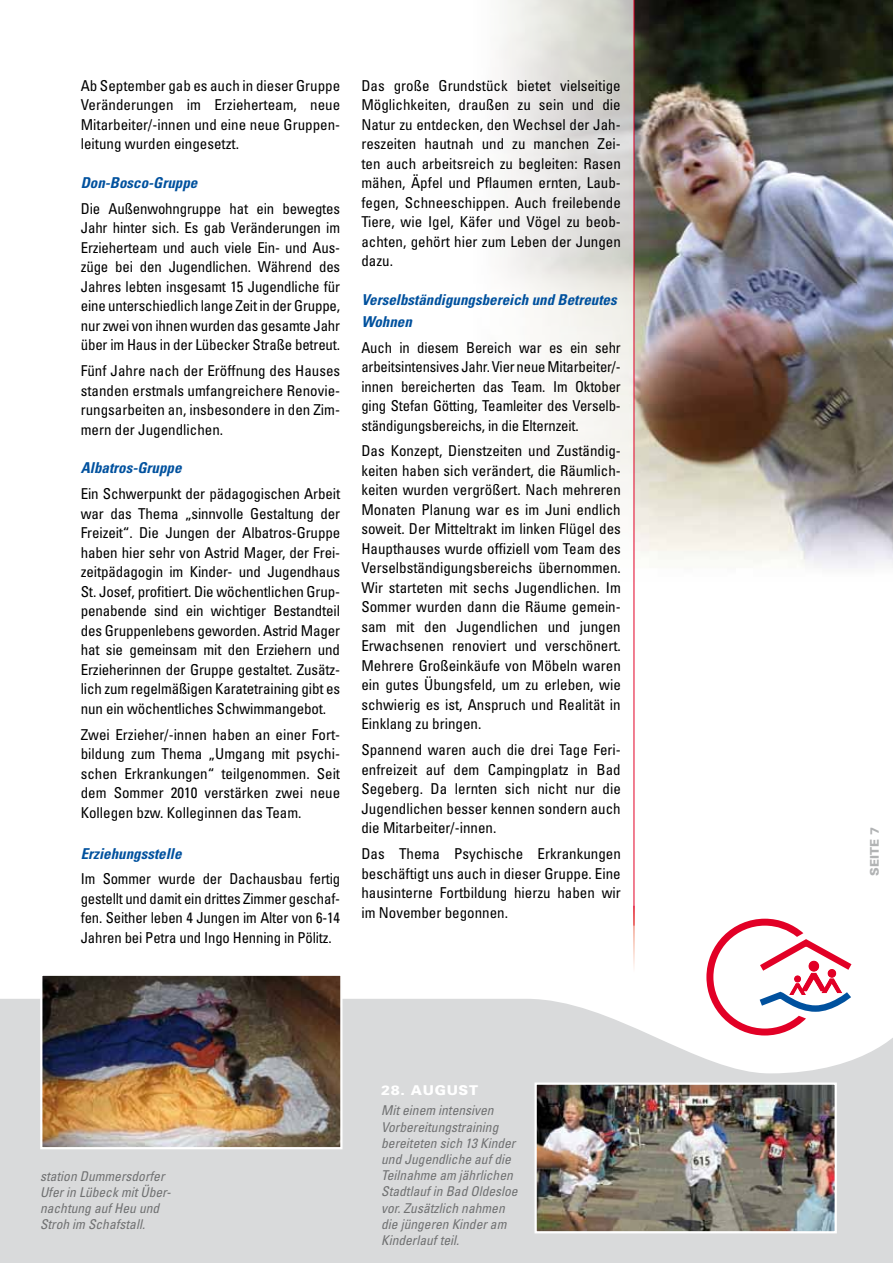
<style>
.page{position:relative;width:893px;height:1263px;background:#fff}
.page>*{position:absolute;margin:0;border:0;box-sizing:border-box;transform-origin:0 0}
.t1{font:condensed 15px/19.5px "Univers";color:#000;text-align:justify}
.t2{font:italic 700 condensed 15px/21.6px "Univers";color:#00519e}
.t3{font:italic condensed 13.5px/16.2px "Univers";color:#707172}
.t4{font:900 13.5px "Univers";letter-spacing:.05em;color:#fff}
.t5{font:900 12px "Univers";color:#b1b3b4}
</style>
<div class="page">
<img style="left:501px;top:0;width:133px;height:582px">
<svg style="left:0;top:999px;width:893px;height:264px;background:#dcdddd"></svg>
<svg style="left:706px;top:919px;width:148px;height:116px"></svg>
<img style="left:635px;top:0;width:258px;height:568px">
<hr style="left:634px;top:0;width:1px;height:926px;background:#e20026">
<hr style="left:634px;top:906px;width:1px;height:66px;background:#fff">
<img style="left:43px;top:977px;width:296px;height:169px">
<div style="left:40px;top:974px;width:302px;height:175px;border:2px solid #fff"></div>
<img style="left:537px;top:1085px;width:297px;height:145px">
<div style="left:534px;top:1082px;width:303px;height:151px;border:2px solid #fff"></div>
<p class="t1" style="left:81px;top:75px;width:261px">Ab September gab es auch in dieser Gruppe Veränderungen im Erzieherteam, neue Mitarbeiter/-innen und eine neue Gruppen&shy;leitung wurden eingesetzt.</p>
<p class="t2" style="left:81px;top:172px;width:118px">Don-Bosco-Gruppe</p>
<p class="t1" style="left:81px;top:198px;width:261px">Die Außenwohngruppe hat ein bewegtes Jahr hinter sich. Es gab Veränderungen im Erzieherteam und auch viele Ein- und Aus&shy;züge bei den Jugendlichen. Während des Jahres lebten insgesamt 15 Jugendliche für eine unterschiedlich lange Zeit in der Gruppe, nur zwei von ihnen wurden das gesamte Jahr über im Haus in der Lübecker Straße betreut.</p>
<p class="t1" style="left:81px;top:361px;width:261px">Fünf Jahre nach der Eröffnung des Hauses standen erstmals umfangreichere Renovie&shy;rungsarbeiten an, insbesondere in den Zim&shy;mern der Jugendlichen.</p>
<p class="t2" style="left:81px;top:457px;width:102px">Albatros-Gruppe</p>
<p class="t1" style="left:81px;top:484px;width:261px">Ein Schwerpunkt der pädagogischen Arbeit war das Thema „sinnvolle Gestaltung der Freizeit“. Die Jungen der Albatros-Gruppe haben hier sehr von Astrid Mager, der Frei&shy;zeitpädagogin im Kinder- und Jugendhaus St. Josef, profitiert. Die wöchentlichen Grup&shy;penabende sind ein wichtiger Bestandteil des Gruppenlebens geworden. Astrid Mager hat sie gemeinsam mit den Erziehern und Erzieherinnen der Gruppe gestaltet. Zusätz&shy;lich zum regelmäßigen Karatetraining gibt es nun ein wöchentliches Schwimmangebot.</p>
<p class="t1" style="left:81px;top:724px;width:261px">Zwei Erzieher/-innen haben an einer Fort&shy;bildung zum Thema „Umgang mit psychi&shy;schen Erkrankungen“ teilgenommen. Seit dem Sommer 2010 verstärken zwei neue Kollegen bzw. Kolleginnen das Team.</p>
<p class="t2" style="left:81px;top:842px;width:102px">Erziehungsstelle</p>
<p class="t1" style="left:81px;top:869px;width:261px">Im Sommer wurde der Dachausbau fertig gestellt und damit ein drittes Zimmer geschaf&shy;fen. Seither leben 4 Jungen im Alter von 6-14<br>Jahren bei Petra und Ingo Henning in Pölitz.</p>
<p class="t1" style="left:361px;top:75px;width:261px">Das große Grundstück bietet vielseitige Möglichkeiten, draußen zu sein und die Natur zu entdecken, den Wechsel der Jah&shy;reszeiten hautnah und zu manchen Zei&shy;ten auch arbeitsreich zu begleiten: Rasen mähen, Äpfel und Pflaumen ernten, Laub&shy;fegen, Schneeschippen. Auch freilebende Tiere, wie Igel, Käfer und Vögel zu beob&shy;achten, gehört hier zum Leben der Jungen dazu.</p>
<p class="t2" style="left:361px;top:289px;width:257px">Verselbständigungsbereich und Betreutes<br>Wohnen</p>
<p class="t1" style="left:361px;top:337px;width:261px">Auch in diesem Bereich war es ein sehr arbeitsintensives Jahr. Vier neue Mitarbeiter/- innen bereicherten das Team. Im Oktober ging Stefan Götting, Teamleiter des Verselb&shy;ständigungsbereichs, in die Elternzeit.</p>
<p class="t1" style="left:361px;top:441px;width:261px">Das Konzept, Dienstzeiten und Zuständig&shy;keiten haben sich verändert, die Räumlich&shy;keiten wurden vergrößert. Nach mehreren Monaten Planung war es im Juni endlich soweit. Der Mitteltrakt im linken Flügel des Haupthauses wurde offiziell vom Team des Verselbständigungsbereichs übernommen.<br>Wir starteten mit sechs Jugendlichen. Im Sommer wurden dann die Räume gemein&shy;sam mit den Jugendlichen und jungen Erwachsenen renoviert und verschönert.<br>Mehrere Großeinkäufe von Möbeln waren ein gutes Übungsfeld, um zu erleben, wie schwierig es ist, Anspruch und Realität in Einklang zu bringen.</p>
<p class="t1" style="left:361px;top:740px;width:261px">Spannend waren auch die drei Tage Feri&shy;enfreizeit auf dem Campingplatz in Bad Segeberg. Da lernten sich nicht nur die Jugendlichen besser kennen sondern auch die Mitarbeiter/-innen.</p>
<p class="t1" style="left:361px;top:844px;width:261px">Das Thema Psychische Erkrankungen beschäftigt uns auch in dieser Gruppe. Eine hausinterne Fortbildung hierzu haben wir im November begonnen.</p>
<p class="t3" style="left:40px;top:1167px;width:132px">station Dummersdorfer<br>Ufer in Lübeck mit Über&shy;nachtung auf Heu und<br>Stroh im Schafstall.</p>
<p class="t4" style="left:381px;top:1082px;width:98px">28. AUGUST</p>
<p class="t3" style="left:381px;top:1102px;width:138px">Mit einem intensiven<br>Vorbereitungstraining bereiteten sich 13 Kinder und Jugendliche auf die<br>Teilnahme am jährlichen<br>Stadtlauf in Bad Oldesloe vor. Zusätzlich nahmen die jüngeren Kinder am<br>Kinderlauf teil.</p>
<p class="t5" style="left:867px;top:876px;width:50px;rotate:-90deg">Seite 7</p>
</div>
